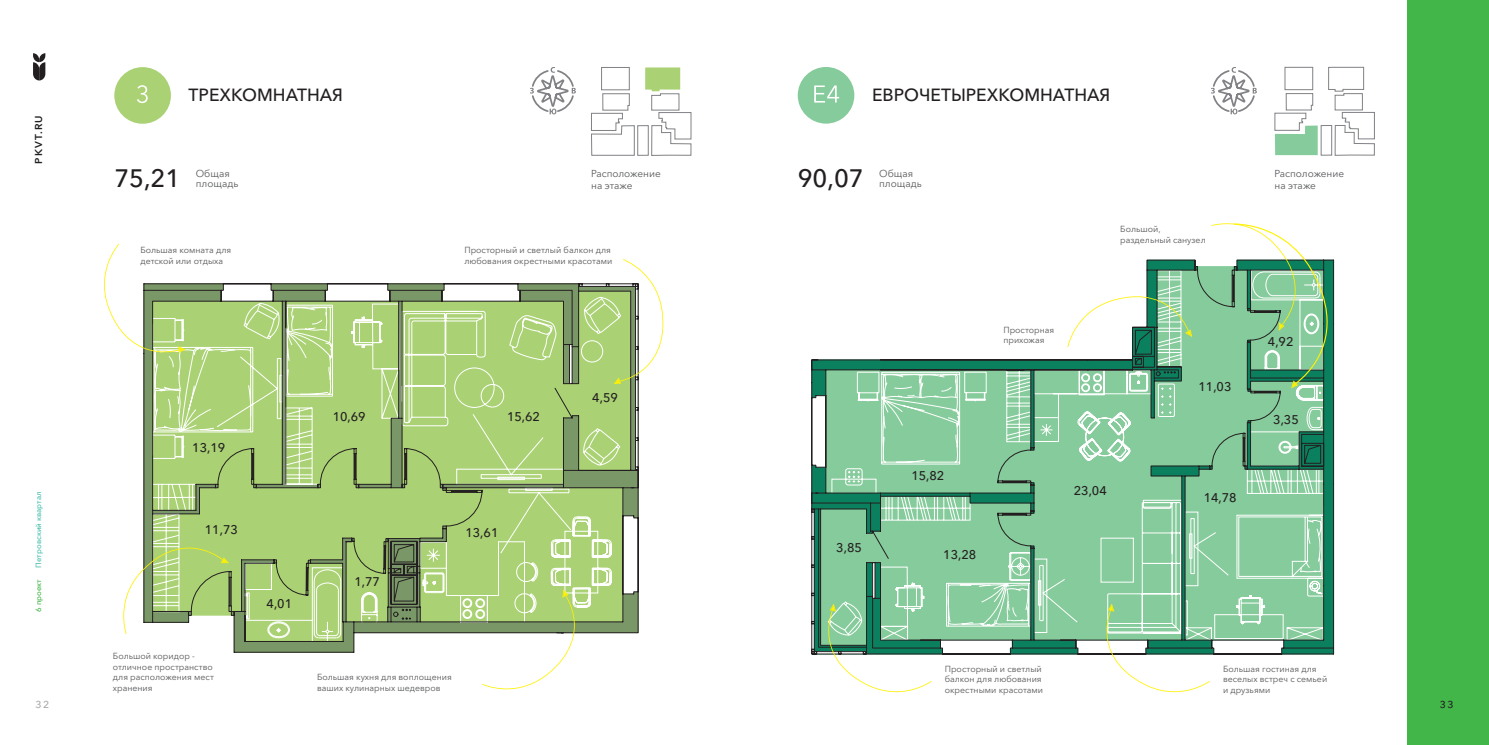
<style>
.page{position:relative;width:1489px;height:745px;background:#fff}
.page>*{position:absolute;margin:0;border:0;box-sizing:border-box;transform-origin:0 0}
.t1{font:500 25px "Avenir Next Cyr";color:#231f20}
.t2{font:500 17.5px "Avenir Next Cyr";color:#231f20}
.t3{font:500 12.5px "Avenir Next Cyr";color:#231f20}
.t4{font:10px "Avenir Next Cyr";color:#57585a}
.t5{font:600 10px "Avenir Next Cyr";color:#231f20}
.t6{font:500 10px "Avenir Next Cyr";color:#a8a9ad}
.t7{font:500 10px "Avenir Next Cyr";color:#231f20}
.t8{font:8.75px/10.5px "Avenir Next Cyr";color:#57585a}
.t9{font:500 7.5px "Avenir Next Cyr";color:#45bfad}
.t10{font:500 7.5px "Avenir Next Cyr";color:#42b649}
</style>
<div class="page">
<svg style="left:143px;top:283px;width:495px;height:369px;background:#a7c77d"></svg>
<hr style="left:231px;top:571px;width:1px;height:34px;background:#231f20">
<div style="left:1407px;top:0;width:81px;height:744px;background:#42b649"></div>
<svg style="left:33px;top:53px;width:12px;height:27px"></svg>
<div style="left:1284px;top:67px;width:28px;height:23px;border:1px solid #808285"></div>
<svg style="left:1274px;top:93px;width:43px;height:62px"></svg>
<div style="left:1320px;top:125px;width:11px;height:30px;border:1px solid #808285"></div>
<svg style="left:1327px;top:66px;width:47px;height:90px"></svg>
<div style="left:797px;top:67px;width:57px;height:56px;background:#86cb9b;border-radius:50%"></div>
<svg style="left:814px;top:85px;width:25px;height:17px"></svg>
<svg style="left:811px;top:223px;width:524px;height:468px"></svg>
<svg style="left:1211px;top:67px;width:45px;height:47px"></svg>
<div style="left:601px;top:67px;width:28px;height:23px;border:1px solid #808285"></div>
<svg style="left:591px;top:93px;width:44px;height:63px"></svg>
<div style="left:637px;top:125px;width:11px;height:30px;border:1px solid #808285"></div>
<svg style="left:645px;top:67px;width:46px;height:89px"></svg>
<div style="left:114px;top:67px;width:57px;height:57px;background:#aad274;border-radius:50%"></div>
<svg style="left:137px;top:85px;width:11px;height:18px"></svg>
<svg style="left:104px;top:243px;width:82px;height:110px"></svg>
<svg style="left:613px;top:259px;width:51px;height:125px"></svg>
<svg style="left:482px;top:516px;width:130px;height:174px"></svg>
<svg style="left:123px;top:545px;width:108px;height:88px"></svg>
<svg style="left:530px;top:67px;width:46px;height:47px"></svg>
<p class="t5" style="left:33px;top:164px;width:50px;rotate:-90deg">PKVT.RU</p>
<p class="t9" style="left:34px;top:567px;width:78px;rotate:-90deg">Петровский квартал</p>
<p class="t10" style="left:34px;top:611px;width:34px;rotate:-90deg">6 проект</p>
<p class="t2" style="left:189px;top:84px;width:156px">ТРЕХКОМНАТНАЯ</p>
<p class="t1" style="left:114px;top:163px;width:68px">75,21</p>
<p class="t4" style="left:591px;top:167px;width:71px">Расположение</p>
<p class="t4" style="left:196px;top:167px;width:35px">Общая</p>
<p class="t4" style="left:196px;top:177px;width:44px">площадь</p>
<p class="t4" style="left:591px;top:179px;width:43px">на этаже</p>
<p class="t8" style="left:140px;top:245px;width:92px">Большая комната для детской или отдыха</p>
<p class="t8" style="left:464px;top:245px;width:149px">Просторный и светлый балкон для любования окрестными красотами</p>
<p class="t3" style="left:192px;top:440px;width:34px">13,19</p>
<p class="t3" style="left:205px;top:522px;width:34px">11,73</p>
<p class="t8" style="left:113px;top:650px;width:102px">Большой коридор - отличное пространство для расположения мест хранения</p>
<p class="t3" style="left:333px;top:409px;width:35px">10,69</p>
<p class="t3" style="left:507px;top:409px;width:35px">15,62</p>
<p class="t3" style="left:266px;top:596px;width:27px">4,01</p>
<p class="t3" style="left:354px;top:573px;width:27px">1,77</p>
<p class="t3" style="left:465px;top:525px;width:35px">13,61</p>
<p class="t8" style="left:317px;top:671px;width:136px">Большая кухня для воплощения ваших кулинарных шедевров</p>
<p class="t3" style="left:592px;top:389px;width:27px">4,59</p>
<p class="t2" style="left:872px;top:84px;width:240px">ЕВРОЧЕТЫРЕХКОМНАТНАЯ</p>
<p class="t1" style="left:797px;top:163px;width:67px">90,07</p>
<p class="t4" style="left:1274px;top:167px;width:71px">Расположение</p>
<p class="t4" style="left:879px;top:167px;width:36px">Общая</p>
<p class="t4" style="left:879px;top:177px;width:44px">площадь</p>
<p class="t4" style="left:1274px;top:179px;width:43px">на этаже</p>
<p class="t3" style="left:836px;top:539px;width:27px">3,85</p>
<p class="t8" style="left:1120px;top:224px;width:42px">Большой,</p>
<p class="t8" style="left:1120px;top:234px;width:87px">раздельный санузел</p>
<p class="t8" style="left:1003px;top:324px;width:52px">Просторная</p>
<p class="t8" style="left:1003px;top:335px;width:43px">прихожая</p>
<p class="t3" style="left:911px;top:468px;width:34px">15,82</p>
<p class="t3" style="left:943px;top:547px;width:35px">13,28</p>
<p class="t3" style="left:1073px;top:482px;width:35px">23,04</p>
<p class="t3" style="left:1198px;top:379px;width:35px">11,03</p>
<p class="t3" style="left:1203px;top:490px;width:35px">14,78</p>
<p class="t3" style="left:1267px;top:334px;width:27px">4,92</p>
<p class="t3" style="left:1273px;top:412px;width:27px">3,35</p>
<p class="t8" style="left:944px;top:663px;width:100px">Просторный и светлый балкон для любования окрестными красотами</p>
<p class="t8" style="left:1222px;top:663px;width:106px">Большая гостиная для веселых встреч с семьей</p>
<p class="t8" style="left:1222px;top:684px;width:49px">и друзьями</p>
<p class="t6" style="left:35px;top:698px;width:15px">32</p>
<p class="t7" style="left:1439px;top:698px;width:15px">33</p>
</div>
